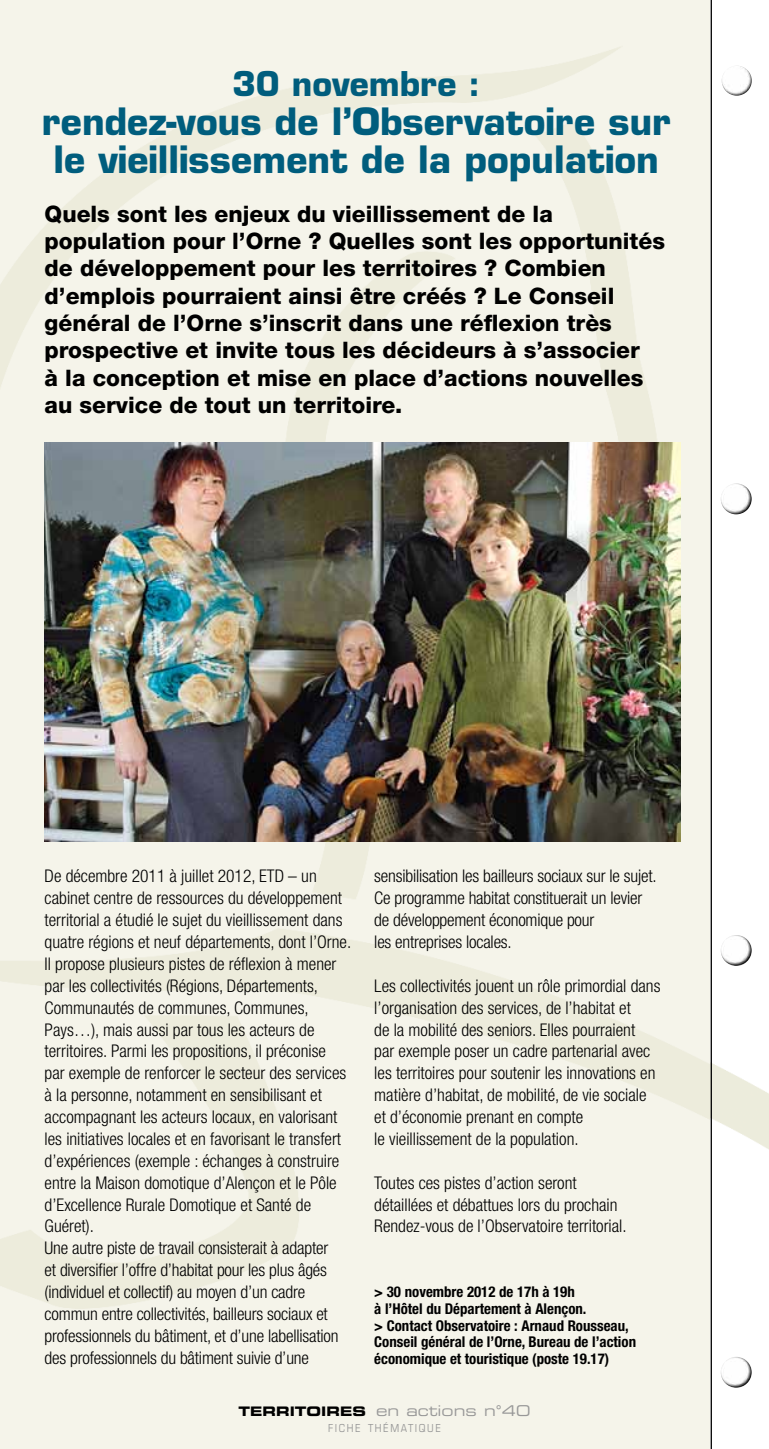
<style>
.page{position:relative;width:769px;height:1449px;background:#fff}
.page>*{position:absolute;margin:0;border:0;box-sizing:border-box;transform-origin:0 0}
.t1{font:700 36.75px/38.5px "Eurostile";color:#005d7d;text-align:center}
.t2{font:700 33.25px "Eurostile";color:#005d7d}
.t3{font:800 22.75px/27.3px "Helvetica Neue";color:#000}
.t4{font:300 condensed 17.5px/21.9px "Helvetica Neue";color:#000}
.t5{font:700 condensed 14.88px/16.6px "Helvetica Neue";color:#000}
.t6{font:14.88px "Eurostile Extended Two";color:#989898}
.t7{font:condensed 11.03px "Eurostile";letter-spacing:.145em;color:#989898}
.s1{font-family:"Eurostile Bold Extended Two";font-size:13.12px;color:#000}
</style>
<div class="page">
<img style="left:0;top:0;width:711px;height:1449px">
<img style="left:712px;top:66px;width:57px;height:1322px">
<img style="left:722px;top:66px;width:30px;height:30px;border-radius:15px">
<img style="left:721px;top:1356px;width:31px;height:31px;border-radius:15px">
<img style="left:721px;top:935px;width:31px;height:31px;border-radius:15px">
<img style="left:721px;top:483px;width:31px;height:31px;border-radius:15px">
<hr style="left:711px;top:0;width:1px;height:1449px;background:#000">
<img style="left:45px;top:442px;width:635px;height:399px">
<p class="t2" style="left:232px;top:63px;width:250px">30 novembre :</p>
<p class="t1" style="left:42px;top:102px;width:630px">rendez-vous de l’Observatoire sur le vieillissement de la population</p>
<p class="t3" style="left:45px;top:200px;width:622px">Quels sont les enjeux du vieillissement de la population pour l’Orne ? Quelles sont les opportunités de développement pour les territoires ? Combien d’emplois pourraient ainsi être créés ? Le Conseil général de l’Orne s’inscrit dans une réflexion très prospective et invite tous les décideurs à s’associer<br>à la conception et mise en place d’actions nouvelles au service de tout un territoire.</p>
<p class="t4" style="left:45px;top:865px;width:308px">De décembre 2011 à juillet 2012, ETD – un cabinet centre de ressources du développement territorial a étudié le sujet du vieillissement dans quatre régions et neuf départements, dont l’Orne.<br>Il propose plusieurs pistes de réflexion à mener par les collectivités (Régions, Départements, Communautés de communes, Communes, Pays…), mais aussi par tous les acteurs de territoires. Parmi les propositions, il préconise<br>par exemple de renforcer le secteur des services à la personne, notamment en sensibilisant et accompagnant les acteurs locaux, en valorisant les initiatives locales et en favorisant le transfert d’expériences (exemple : échanges à construire entre la Maison domotique d’Alençon et le Pôle d’Excellence Rurale Domotique et Santé de Guéret).<br>Une autre piste de travail consisterait à adapter<br>et diversifier l’offre d’habitat pour les plus âgés (individuel et collectif) au moyen d’un cadre commun entre collectivités, bailleurs sociaux et professionnels du bâtiment, et d’une labellisation des professionnels du bâtiment suivie d’une</p>
<p class="t4" style="left:374px;top:865px;width:284px">sensibilisation les bailleurs sociaux sur le sujet.<br>Ce programme habitat constituerait un levier de développement économique pour<br>les entreprises locales.</p>
<p class="t4" style="left:374px;top:974px;width:288px">Les collectivités jouent un rôle primordial dans l’organisation des services, de l’habitat et<br>de la mobilité des seniors. Elles pourraient<br>par exemple poser un cadre partenarial avec les territoires pour soutenir les innovations en matière d’habitat, de mobilité, de vie sociale et d’économie prenant en compte<br>le vieillissement de la population.</p>
<p class="t4" style="left:374px;top:1171px;width:254px">Toutes ces pistes d’action seront détaillées et débattues lors du prochain<br>Rendez-vous de l’Observatoire territorial.</p>
<p class="t5" style="left:374px;top:1283px;width:263px">&gt; 30 novembre 2012 de 17h à 19h<br>à l’Hôtel du Département à Alençon.<br>&gt; Contact Observatoire : Arnaud Rousseau, Conseil général de l’Orne, Bureau de l’action économique et touristique (poste 19.17)</p>
<p class="t6" style="left:238px;top:1400px;width:293px"><span class="s1">TERRITOIRES</span> en actions n°40</p>
<p class="t7" style="left:328px;top:1421px;width:114px">FICHE THÉMATIQUE</p>
</div>
